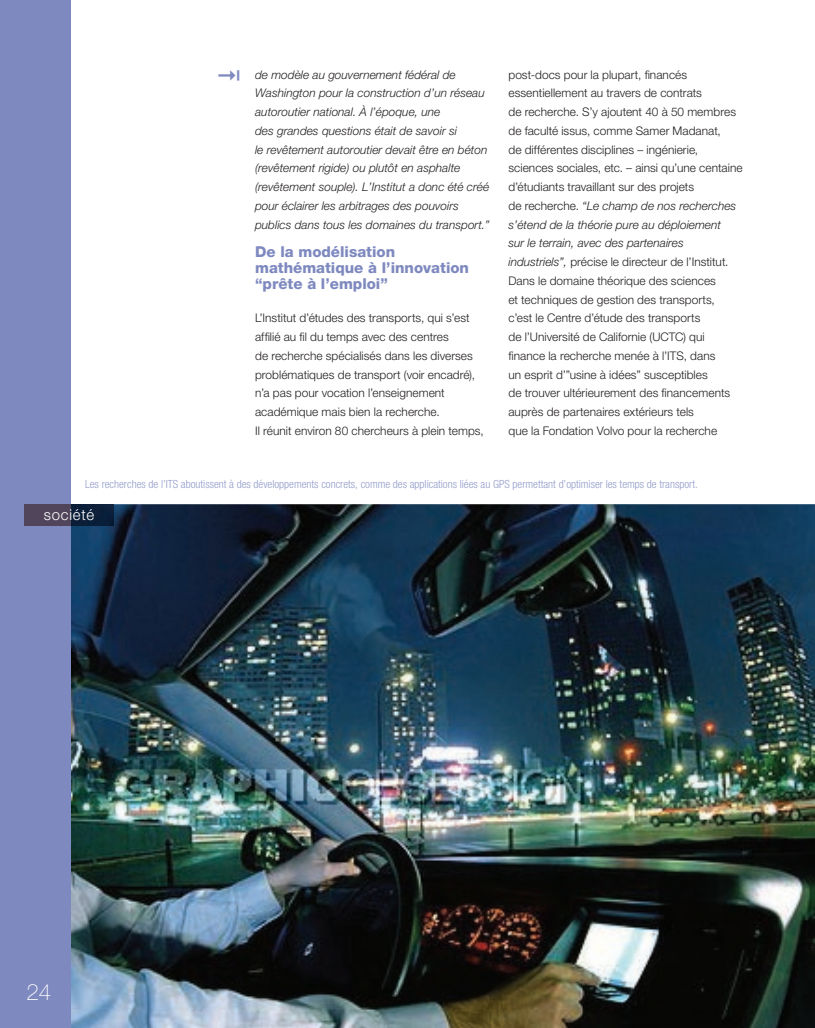
<style>
.page{position:relative;width:815px;height:1028px;background:#fff}
.page>*{position:absolute;margin:0;border:0;box-sizing:border-box;transform-origin:0 0}
.t1{font:100 22.5px "Helvetica Neue LT";color:#fff}
.t2{font:800 15px/15.6px "Helvetica Neue LT";color:#7e89bf}
.t3{font:300 15px "Helvetica Neue LT";letter-spacing:.05em;color:#fff}
.t4{font:300 11.88px/18.8px "Helvetica Neue LT";letter-spacing:.005em;color:#231f20}
.t5{font:italic 300 11.88px/18.8px "Helvetica Neue LT";color:#231f20}
.t6{font:300 condensed 11.25px "Helvetica Neue LT";color:#939dca}
.s1{font-style:italic}
</style>
<div class="page">
<img style="left:71px;top:504px;width:744px;height:524px">
<div style="left:0;top:0;width:71px;height:1028px;background:#7e89bf"></div>
<img style="left:71px;top:504px;width:42px;height:21px">
<div style="left:25px;top:504px;width:46px;height:21px;background:#51455b"></div>
<p class="t5" style="left:255px;top:65px;width:236px">de modèle au gouvernement fédéral de Washington pour la construction d’un réseau autoroutier national. À l’époque, une<br>des grandes questions était de savoir si<br>le revêtement autoroutier devait être en béton (revêtement rigide) ou plutôt en asphalte (revêtement souple). L’Institut a donc été créé pour éclairer les arbitrages des pouvoirs publics dans tous les domaines du transport.”</p>
<p class="t2" style="left:255px;top:244px;width:215px">De la modélisation mathématique à l’innovation “prête à l’emploi”</p>
<p class="t4" style="left:255px;top:308px;width:230px">L’Institut d’études des transports, qui s’est affilié au fil du temps avec des centres<br>de recherche spécialisés dans les diverses problématiques de transport (voir encadré), n’a pas pour vocation l’enseignement académique mais bien la recherche.<br>Il réunit environ 80 chercheurs à plein temps,</p>
<p class="t4" style="left:508px;top:65px;width:236px">post-docs pour la plupart, financés essentiellement au travers de contrats<br>de recherche. S’y ajoutent 40 à 50 membres de faculté issus, comme Samer Madanat,<br>de différentes disciplines – ingénierie, sciences sociales, etc. – ainsi qu’une centaine d’étudiants travaillant sur des projets<br>de recherche. <span class="s1">“Le champ de nos recherches s’étend de la théorie pure au déploiement<br>sur le terrain, avec des partenaires industriels”,</span> précise le directeur de l’Institut.<br>Dans le domaine théorique des sciences<br>et techniques de gestion des transports,<br>c’est le Centre d’étude des transports<br>de l’Université de Californie (UCTC) qui finance la recherche menée à l’ITS, dans<br>un esprit d’”usine à idées” susceptibles<br>de trouver ultérieurement des financements auprès de partenaires extérieurs tels<br>que la Fondation Volvo pour la recherche</p>
<p class="t6" style="left:85px;top:478px;width:614px">Les recherches de l’ITS aboutissent à des développements concrets, comme des applications liées au GPS permettant d’optimiser les temps de transport.</p>
<p class="t3" style="left:44px;top:505px;width:52px">société</p>
<h1 class="t1" style="left:26px;top:979px;width:27px">24</h1>
</div>
